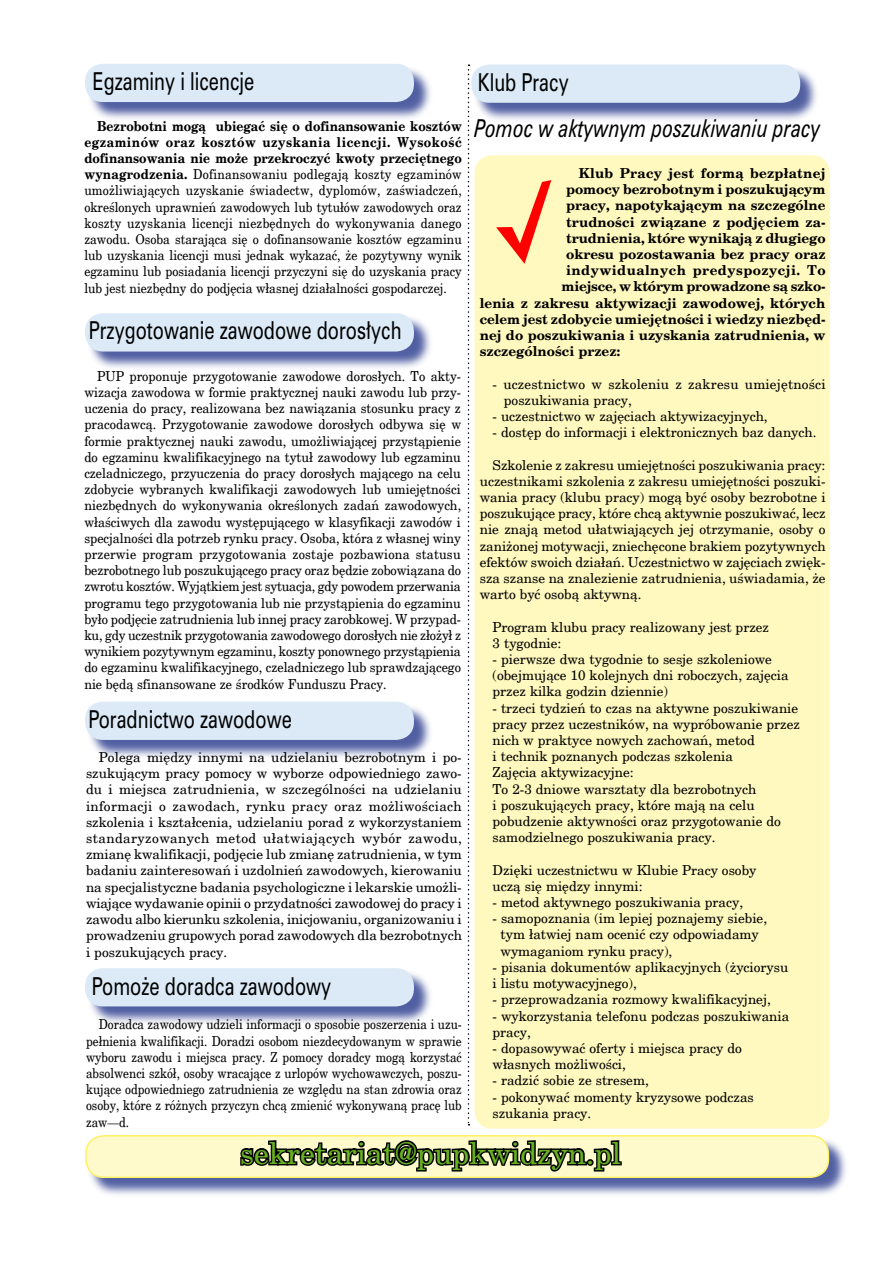
<style>
.page{position:relative;width:893px;height:1263px;background:#fff}
.page>*{position:absolute;margin:0;border:0;box-sizing:border-box;transform-origin:0 0}
.t1{font:30px "New Brunswick";color:#67af23}
.t2{font:22.5px "Zurich PL";color:#000;scale:.75 1}
.t3{font:italic 22.5px "Zurich PL";color:#000;scale:.75 1}
.t4{font:13.5px/16.2px "New Brunswick";color:#000}
.t5{font:13.5px/16.2px "New Brunswick";color:#000;text-align:justify;scale:.93 1}
.t6{font:13.5px/16.2px "New Brunswick";color:#000;text-align:justify;scale:.9 1}
.t7{font:13.5px/16.2px "New Brunswick";color:#000;text-align:justify;scale:.87 1}
.t8{font:700 13.5px "New Brunswick";color:#000}
.t9{font:700 13.5px "New Brunswick";letter-spacing:.035em;color:#000}
.t10{font:700 13.5px "New Brunswick";letter-spacing:.02em;color:#000}
.s1{font-weight:700}
</style>
<div class="page">
<div style="left:87px;top:970px;width:347px;height:56px;background:#162983;opacity:.75"></div>
<div style="left:85px;top:968px;width:329px;height:38px;background:#dbeaf6;border-radius:18px"></div>
<div style="left:87px;top:703px;width:347px;height:56px;background:#162983;opacity:.75"></div>
<div style="left:85px;top:702px;width:329px;height:38px;background:#dbeaf6;border-radius:18px"></div>
<div style="left:87px;top:315px;width:347px;height:56px;background:#162983;opacity:.75"></div>
<div style="left:85px;top:313px;width:329px;height:38px;background:#dbeaf6;border-radius:18px"></div>
<div style="left:475px;top:155px;width:355px;height:973px;background:#fff9bf;border-radius:18px"></div>
<div style="left:87px;top:65px;width:347px;height:56px;background:#162983;opacity:.75"></div>
<div style="left:85px;top:64px;width:329px;height:38px;background:#dbeaf6;border-radius:18px"></div>
<div style="left:87px;top:1135px;width:762px;height:63px;background:#162983;opacity:.75"></div>
<div style="left:86px;top:1136px;width:742px;height:41px;background:#fffacc;border-radius:18px"></div>
<div style="left:85px;top:1135px;width:744px;height:43px;border:2px solid #fff166;border-radius:18px"></div>
<svg style="left:238px;top:1140px;width:385px;height:58px"></svg>
<svg style="left:496px;top:180px;width:55px;height:84px"></svg>
<div style="left:473px;top:66px;width:348px;height:56px;background:#162983;opacity:.75"></div>
<div style="left:471px;top:64px;width:329px;height:39px;background:#dbeaf6;border-radius:18px"></div>
<svg style="left:468px;top:64px;width:1px;height:1061px"></svg>
<h2 class="t2" style="left:92px;top:66px;width:217px">Egzaminy i licencje</h2>
<p class="t6" style="left:84px;top:117px;width:421px;text-indent:13px"><span class="s1">Bezrobotni mogą ubiegać się o dofinansowanie kosztów egzaminów oraz kosztów uzyskania licencji. Wysokość dofinansowania nie może przekroczyć kwoty przeciętnego wynagrodzenia.</span> Dofinansowaniu podlegają koszty egzaminów umożliwiających uzyskanie świadectw, dyplomów, zaświadczeń, określonych uprawnień zawodowych lub tytułów zawodowych oraz koszty uzyskania licencji niezbędnych do wykonywania danego zawodu. Osoba starająca się o dofinansowanie kosztów egzaminu lub uzyskania licencji musi jednak wykazać, że pozytywny wynik egzaminu lub posiadania licencji przyczyni się do uzyskania pracy lub jest niezbędny do podjęcia własnej działalności gospodarczej.</p>
<h2 class="t2" style="left:89px;top:315px;width:419px">Przygotowanie zawodowe dorosłych</h2>
<p class="t5" style="left:84px;top:367px;width:407px;text-indent:13px">PUP proponuje przygotowanie zawodowe dorosłych. To akty&shy;wizacja zawodowa w formie praktycznej nauki zawodu lub przy&shy;uczenia do pracy, realizowana bez nawiązania stosunku pracy z pracodawcą. Przygotowanie zawodowe dorosłych odbywa się w formie praktycznej nauki zawodu, umożliwiającej przystąpienie do egzaminu kwalifikacyjnego na tytuł zawodowy lub egzaminu czeladniczego, przyuczenia do pracy dorosłych mającego na celu zdobycie wybranych kwalifikacji zawodowych lub umiejętności niezbędnych do wykonywania określonych zadań zawodowych, właściwych dla zawodu występującego w klasyfikacji zawodów i specjalności dla potrzeb rynku pracy. Osoba, która z własnej winy przerwie program przygotowania zostaje pozbawiona statusu bezrobotnego lub poszukującego pracy oraz będzie zobowiązana do zwrotu kosztów. Wyjątkiem jest sytuacja, gdy powodem przerwania programu tego przygotowania lub nie przystąpienia do egzaminu było podjęcie zatrudnienia lub innej pracy zarobkowej. W przypad&shy;ku, gdy uczestnik przygotowania zawodowego dorosłych nie złożył z wynikiem pozytywnym egzaminu, koszty ponownego przystąpienia do egzaminu kwalifikacyjnego, czeladniczego lub sprawdzającego nie będą sfinansowane ze środków Funduszu Pracy.</p>
<h2 class="t2" style="left:89px;top:704px;width:273px">Poradnictwo zawodowe</h2>
<p class="t4" style="left:86px;top:749px;width:377px;text-align:justify;text-indent:13px">Polega między innymi na udzielaniu bezrobotnym i po&shy;szukującym pracy pomocy w wyborze odpowiedniego zawo&shy;du i miejsca zatrudnienia, w szczególności na udzielaniu informacji o zawodach, rynku pracy oraz możliwościach szkolenia i kształcenia, udzielaniu porad z wykorzystaniem standaryzowanych metod ułatwiających wybór zawodu, zmianę kwalifikacji, podjęcie lub zmianę zatrudnienia, w tym badaniu zainteresowań i uzdolnień zawodowych, kierowaniu na specjalistyczne badania psychologiczne i lekarskie umożli&shy;wiające wydawanie opinii o przydatności zawodowej do pracy i zawodu albo kierunku szkolenia, inicjowaniu, organizowaniu i prowadzeniu grupowych porad zawodowych dla bezrobotnych i poszukujących pracy.</p>
<h2 class="t2" style="left:92px;top:971px;width:321px">Pomoże doradca zawodowy</h2>
<p class="t7" style="left:86px;top:1016px;width:433px;text-indent:13px">Doradca zawodowy udzieli informacji o sposobie poszerzenia i uzu&shy;pełnienia kwalifikacji. Doradzi osobom niezdecydowanym w sprawie wyboru zawodu i miejsca pracy. Z pomocy doradcy mogą korzystać absolwenci szkół, osoby wracające z urlopów wychowawczych, poszu&shy;kujące odpowiedniego zatrudnienia ze względu na stan zdrowia oraz osoby, które z różnych przyczyn chcą zmienić wykonywaną pracę lub zawód.</p>
<h2 class="t2" style="left:478px;top:67px;width:123px">Klub Pracy</h2>
<h2 class="t3" style="left:475px;top:113px;width:463px">Pomoc w aktywnym poszukiwaniu pracy</h2>
<p class="t10" style="left:579px;top:165px;width:248px">Klub Pracy jest formą bezpłatnej</p>
<p class="t8" style="left:566px;top:181px;width:261px">pomocy bezrobotnym i poszukującym</p>
<p class="t8" style="left:566px;top:197px;width:261px">pracy, napotykającym na szczególne</p>
<p class="t8" style="left:566px;top:213px;width:261px">trudności związane z podjęciem za-</p>
<p class="t8" style="left:566px;top:230px;width:261px">trudnienia, które wynikają z długiego</p>
<p class="t8" style="left:566px;top:246px;width:261px">okresu pozostawania bez pracy oraz</p>
<p class="t9" style="left:566px;top:262px;width:261px">indywidualnych predyspozycji. To</p>
<p class="t8" style="left:562px;top:278px;width:266px">miejsce, w którym prowadzone są szko-</p>
<p class="t8" style="left:480px;top:294px;width:347px">lenia z zakresu aktywizacji zawodowej, których</p>
<p class="t8" style="left:480px;top:311px;width:347px">celem jest zdobycie umiejętności i wiedzy niezbęd-</p>
<p class="t8" style="left:480px;top:327px;width:347px">nej do poszukiwania i uzyskania zatrudnienia, w</p>
<p class="t8" style="left:480px;top:343px;width:142px">szczególności przez:</p>
<p class="t4" style="left:504px;top:375px;width:323px;text-indent:-11px">- uczestnictwo w szkoleniu z zakresu umiejętności poszukiwania pracy,</p>
<p class="t4" style="left:493px;top:408px;width:277px">- uczestnictwo w zajęciach aktywizacyjnych,</p>
<p class="t4" style="left:493px;top:424px;width:325px">- dostęp do informacji i elektronicznych baz danych.</p>
<p class="t4" style="left:480px;top:456px;width:347px;text-align:justify;text-indent:13px">Szkolenie z zakresu umiejętności poszukiwania pracy: uczestnikami szkolenia z zakresu umiejętności poszuki&shy;wania pracy (klubu pracy) mogą być osoby bezrobotne i poszukujące pracy, które chcą aktywnie poszukiwać, lecz nie znają metod ułatwiających jej otrzymanie, osoby o zaniżonej motywacji, zniechęcone brakiem pozytywnych efektów swoich działań. Uczestnictwo w zajęciach zwięk&shy;sza szanse na znalezienie zatrudnienia, uświadamia, że warto być osobą aktywną.</p>
<p class="t4" style="left:493px;top:618px;width:278px">Program klubu pracy realizowany jest przez<br>3 tygodnie:</p>
<p class="t4" style="left:493px;top:651px;width:298px">- pierwsze dwa tygodnie to sesje szkoleniowe (obejmujące 10 kolejnych dni roboczych, zajęcia przez kilka godzin dziennie)</p>
<p class="t4" style="left:493px;top:699px;width:309px">- trzeci tydzień to czas na aktywne poszukiwanie pracy przez uczestników, na wypróbowanie przez nich w praktyce nowych zachowań, metod<br>i technik poznanych podczas szkolenia<br>Zajęcia aktywizacyjne:<br>To 2-3 dniowe warsztaty dla bezrobotnych<br>i poszukujących pracy, które mają na celu pobudzenie aktywności oraz przygotowanie do samodzielnego poszukiwania pracy.</p>
<p class="t4" style="left:493px;top:861px;width:265px">Dzięki uczestnictwu w Klubie Pracy osoby uczą się między innymi:</p>
<p class="t4" style="left:493px;top:894px;width:252px">- metod aktywnego poszukiwania pracy,</p>
<p class="t4" style="left:501px;top:910px;width:268px;text-indent:-8px">- samopoznania (im lepiej poznajemy siebie, tym łatwiej nam ocenić czy odpowiadamy wymaganiom rynku pracy),</p>
<p class="t4" style="left:493px;top:958px;width:297px">- pisania dokumentów aplikacyjnych (życiorysu i listu motywacyjnego),</p>
<p class="t4" style="left:493px;top:991px;width:280px">- przeprowadzania rozmowy kwalifikacyjnej,</p>
<p class="t4" style="left:493px;top:1007px;width:298px">- wykorzystania telefonu podczas poszukiwania pracy,</p>
<p class="t4" style="left:493px;top:1039px;width:251px">- dopasowywać oferty i miejsca pracy do własnych możliwości,</p>
<p class="t4" style="left:493px;top:1072px;width:158px">- radzić sobie ze stresem,</p>
<p class="t4" style="left:493px;top:1088px;width:263px">- pokonywać momenty kryzysowe podczas szukania pracy.</p>
<h1 class="t1" style="left:240px;top:1134px;width:382px">sekretariat@pupkwidzyn.pl</h1>
</div>
